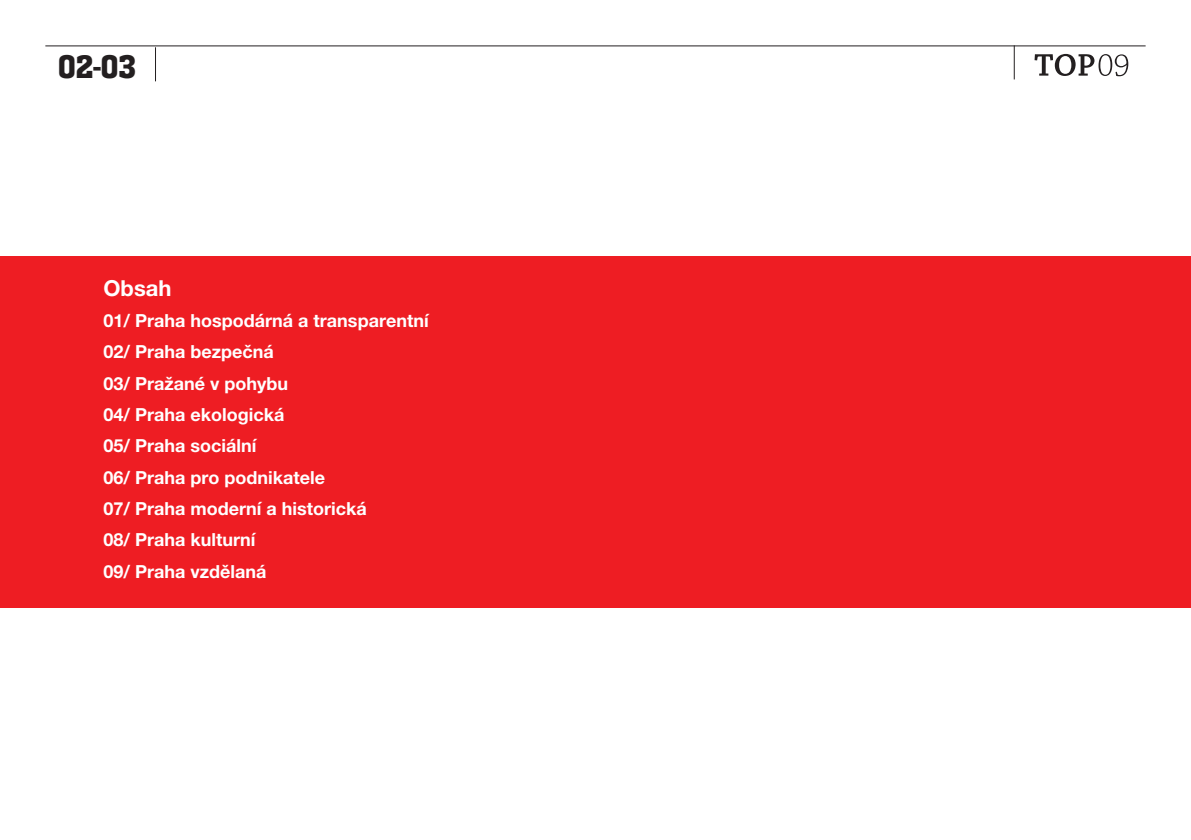
<style>
.page{position:relative;width:1191px;height:840px;background:#fff}
.page>*{position:absolute;margin:0;border:0;box-sizing:border-box;transform-origin:0 0}
.t1{font:500 34px "Aachen DCE";color:#231f20}
.t2{font:700 22px "Helvetica Neue LT Pro";color:#fff}
.t3{font:700 18px/31.4px "Helvetica Neue LT Pro";color:#fff}
</style>
<div class="page">
<div style="left:0;top:256px;width:1191px;height:351px;background:#ee1d23"></div>
<svg style="left:1034px;top:54px;width:94px;height:22px"></svg>
<hr style="left:45px;top:45px;width:1100px;height:1px;background:#231f20">
<hr style="left:155px;top:47px;width:1px;height:34px;background:#231f20">
<hr style="left:1013px;top:45px;width:1px;height:34px;background:#231f20">
<h1 class="t1" style="left:58px;top:54px;width:79px">02-03</h1>
<p class="t2" style="left:103px;top:279px;width:70px">Obsah</p>
<p class="t3" style="left:103px;top:306px;width:327px">01/ Praha hospodárná a transparentní<br>02/ Praha bezpečná<br>03/ Pražané v pohybu<br>04/ Praha ekologická<br>05/ Praha sociální<br>06/ Praha pro podnikatele<br>07/ Praha moderní a historická<br>08/ Praha kulturní<br>09/ Praha vzdělaná</p>
</div>
